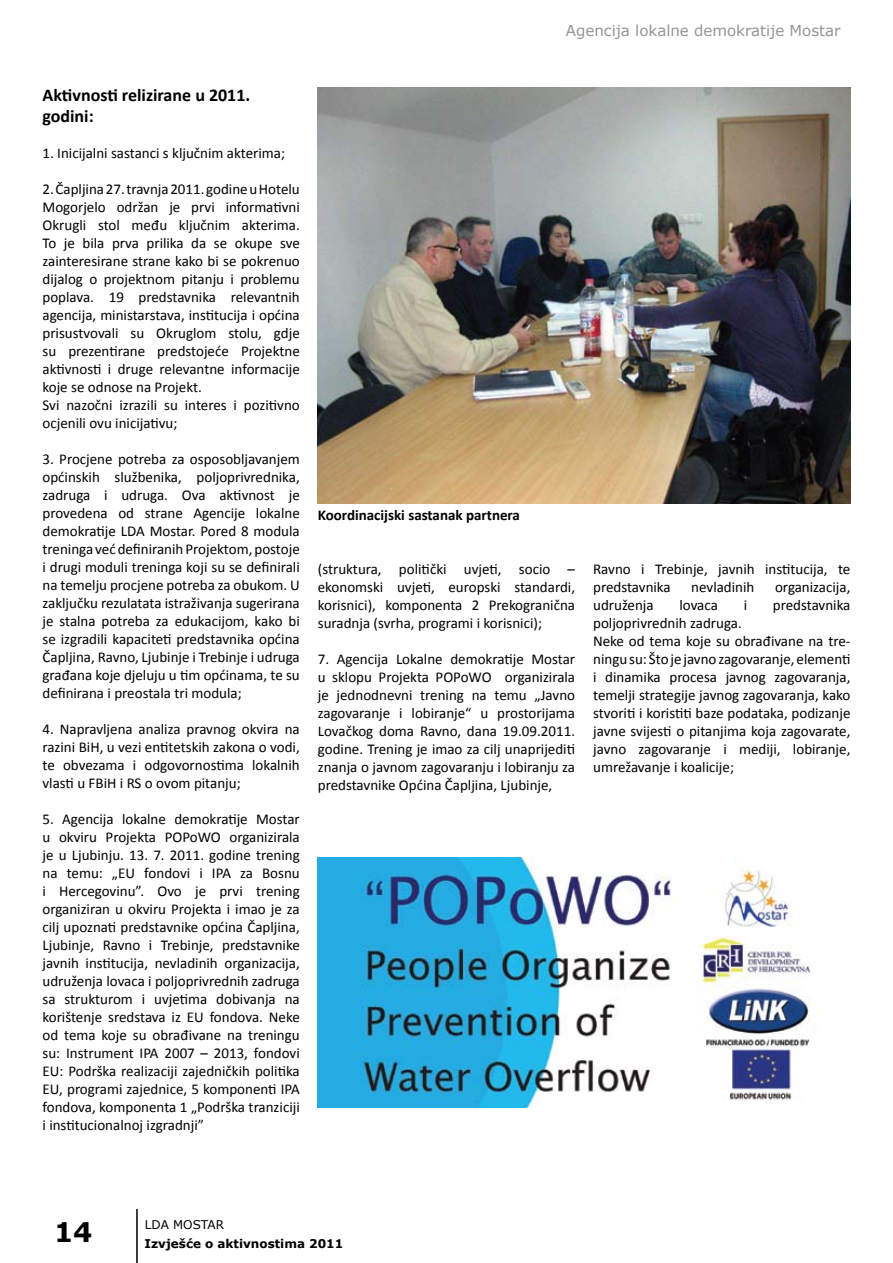
<style>
.page{position:relative;width:893px;height:1263px;background:#fff}
.page>*{position:absolute;margin:0;border:0;box-sizing:border-box;transform-origin:0 0}
.t1{font:700 27px "Verdana";color:#000}
.t2{font:700 18px/21.6px "Calibri";color:#000}
.t3{font:15px/18px "Calibri";color:#000;text-align:justify}
.t4{font:15px "Verdana";color:#939598}
.t5{font:700 15px "Calibri";color:#000}
.t6{font:700 12px "Verdana";color:#000}
.t7{font:12px "Verdana";color:#000}
</style>
<div class="page">
<hr style="left:136px;top:1209px;width:2px;height:54px;background:#000">
<img style="left:318px;top:87px;width:532px;height:416px">
<img style="left:318px;top:857px;width:492px;height:250px">
<p class="t4" style="left:566px;top:20px;width:276px">Agencija lokalne demokratije Mostar</p>
<p class="t2" style="left:43px;top:84px;width:209px">Aktivnosti relizirane u 2011. godini:</p>
<p class="t3" style="left:43px;top:144px;width:244px">1. Inicijalni sastanci s ključnim akterima;</p>
<p class="t3" style="left:43px;top:180px;width:259px;text-align:left">2. Čapljina 27. travnja 2011. godine u Hotelu Mogorjelo održan je prvi informativni Okrugli stol među ključnim akterima.<br>To je bila prva prilika da se okupe sve zainteresirane strane kako bi se pokrenuo dijalog o projektnom pitanju i problemu poplava. 19 predstavnika relevantnih agencija, ministarstava, institucija i općina prisustvovali su Okruglom stolu, gdje su prezentirane predstojeće Projektne aktivnosti i druge relevantne informacije koje se odnose na Projekt.<br>Svi nazočni izrazili su interes i pozitivno ocjenili ovu inicijativu;</p>
<p class="t3" style="left:43px;top:450px;width:259px">3. Procjene potreba za osposobljavanjem općinskih službenika, poljoprivrednika, zadruga i udruga. Ova aktivnost je provedena od strane Agencije lokalne demokratije LDA Mostar. Pored 8 modula treninga već definiranih Projektom, postoje i drugi moduli treninga koji su se definirali na temelju procjene potreba za obukom. U zaključku rezulatata istraživanja sugerirana je stalna potreba za edukacijom, kako bi se izgradili kapaciteti predstavnika općina Čapljina, Ravno, Ljubinje i Trebinje i udruga građana koje djeluju u tim općinama, te su definirana i preostala tri modula;</p>
<p class="t3" style="left:43px;top:720px;width:259px">4. Napravljena analiza pravnog okvira na razini BiH, u vezi entitetskih zakona o vodi, te obvezama i odgovornostima lokalnih vlasti u FBiH i RS o ovom pitanju;</p>
<p class="t3" style="left:43px;top:810px;width:259px">5. Agencija lokalne demokratije Mostar u okviru Projekta POPoWO organizirala je u Ljubinju. 13. 7. 2011. godine trening na temu: „EU fondovi i IPA za Bosnu i Hercegovinu”. Ovo je prvi trening organiziran u okviru Projekta i imao je za cilj upoznati predstavnike općina Čapljina, Ljubinje, Ravno i Trebinje, predstavnike javnih institucija, nevladinih organizacija, udruženja lovaca i poljoprivrednih zadruga sa strukturom i uvjetima dobivanja na korištenje sredstava iz EU fondova. Neke od tema koje su obrađivane na treningu su: Instrument IPA 2007 – 2013, fondovi EU: Podrška realizaciji zajedničkih politika EU, programi zajednice, 5 komponenti IPA fondova, komponenta 1 „Podrška tranziciji i institucionalnoj izgradnji”</p>
<p class="t5" style="left:318px;top:505px;width:204px">Koordinacijski sastanak partnera</p>
<p class="t3" style="left:318px;top:560px;width:259px">(struktura, politički uvjeti, socio – ekonomski uvjeti, europski standardi, korisnici), komponenta 2 Prekogranična suradnja (svrha, programi i korisnici);</p>
<p class="t3" style="left:318px;top:650px;width:259px">7. Agencija Lokalne demokratije Mostar u sklopu Projekta POPoWO organizirala je jednodnevni trening na temu „Javno zagovaranje i lobiranje“ u prostorijama Lovačkog doma Ravno, dana 19.09.2011. godine. Trening je imao za cilj unaprijediti znanja o javnom zagovaranju i lobiranju za predstavnike Općina Čapljina, Ljubinje,</p>
<p class="t3" style="left:593px;top:560px;width:259px">Ravno i Trebinje, javnih institucija, te predstavnika</p>
<p class="t3" style="left:691px;top:578px;width:65px">nevladinih</p>
<p class="t3" style="left:775px;top:578px;width:77px">organizacija,</p>
<p class="t3" style="left:593px;top:596px;width:62px">udruženja</p>
<p class="t3" style="left:679px;top:596px;width:40px">lovaca</p>
<p class="t3" style="left:744px;top:596px;width:5px">i</p>
<p class="t3" style="left:773px;top:596px;width:79px">predstavnika</p>
<p class="t3" style="left:593px;top:614px;width:259px;text-align:left">poljoprivrednih zadruga.<br>Neke od tema koje su obrađivane na tre&shy;ningu su: Što je javno zagovaranje, elementi i dinamika procesa javnog zagovaranja, temelji strategije javnog zagovaranja, kako stvoriti i koristiti baze podataka, podizanje javne svijesti o pitanjima koja zagovarate, javno zagovaranje i mediji, lobiranje, umrežavanje i koalicije;</p>
<h1 class="t1" style="left:54px;top:1213px;width:40px">14</h1>
<p class="t7" style="left:145px;top:1216px;width:81px">LDA MOSTAR</p>
<p class="t6" style="left:145px;top:1235px;width:200px">Izvješće o aktivnostima 2011</p>
</div>
